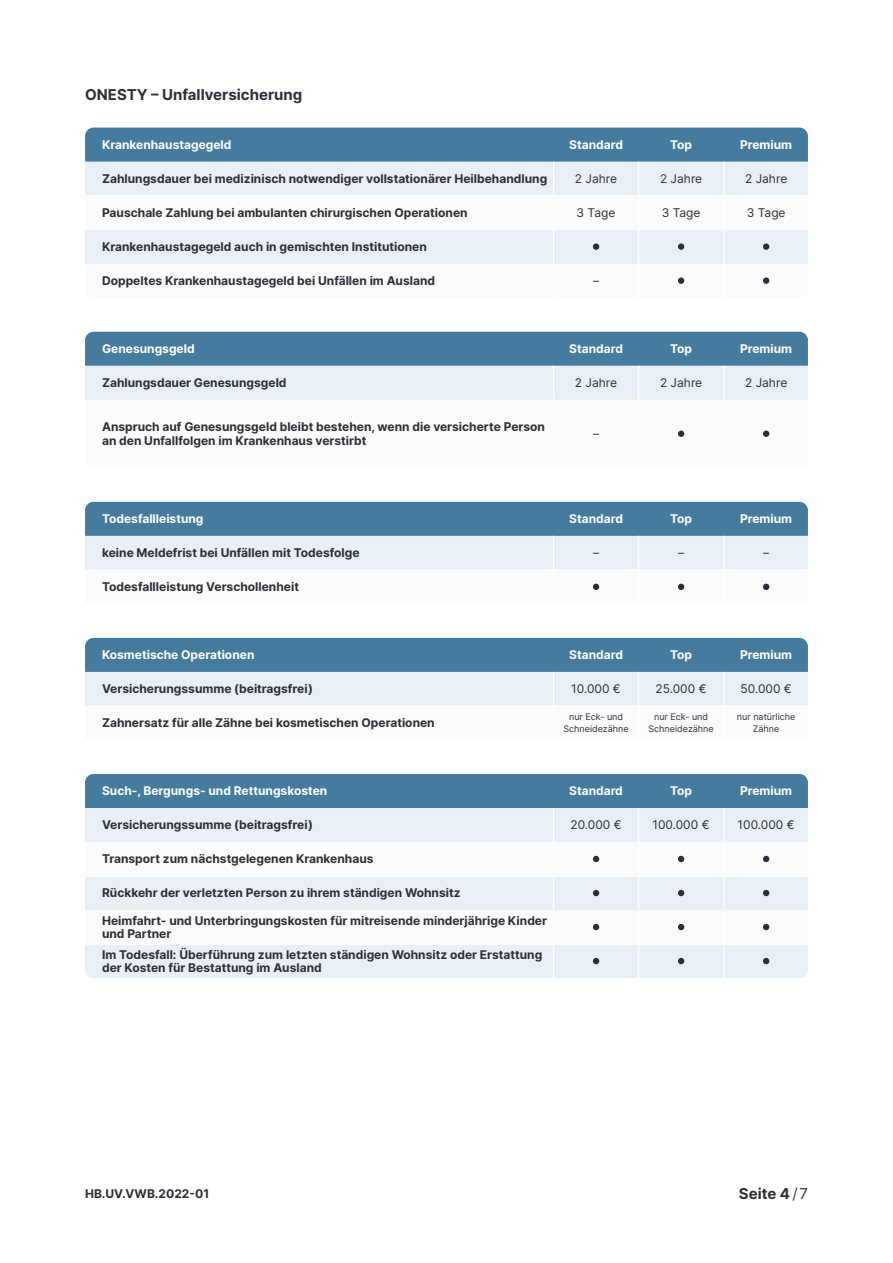
<style>
.page{position:relative;width:893px;height:1263px;background:#fff}
.page>*{position:absolute;margin:0;border:0;box-sizing:border-box;transform-origin:0 0}
.t1{font:700 15px "Inter";color:#2e2e3a}
.t2{font:700 12px/13.5px "Inter";color:#2e2e3a}
.t3{font:700 12px "Inter";color:#fff}
.t4{font:12px "Inter";color:#2e2e3a}
.t5{font:9px/12px "Inter";color:#2e2e3a;text-align:center}
.s1{font-weight:400}
</style>
<div class="page">
<div style="left:85px;top:808px;width:723px;height:34px;background:#e8f0f5"></div>
<div style="left:85px;top:162px;width:723px;height:34px;background:#e8f0f5"></div>
<div style="left:85px;top:536px;width:723px;height:34px;background:#e8f0f5"></div>
<div style="left:85px;top:876px;width:723px;height:34px;background:#e8f0f5"></div>
<div style="left:85px;top:672px;width:723px;height:34px;background:#e8f0f5"></div>
<div style="left:85px;top:366px;width:723px;height:34px;background:#e8f0f5"></div>
<div style="left:85px;top:230px;width:723px;height:34px;background:#e8f0f5"></div>
<div style="left:85px;top:196px;width:723px;height:34px;background:#f9fbfc"></div>
<div style="left:85px;top:570px;width:723px;height:34px;background:#f9fbfc"></div>
<div style="left:85px;top:842px;width:723px;height:34px;background:#f9fbfc"></div>
<div style="left:85px;top:706px;width:723px;height:34px;background:#f9fbfc"></div>
<div style="left:85px;top:128px;width:723px;height:34px;background:#457b9d"></div>
<div style="left:85px;top:502px;width:723px;height:34px;background:#457b9d"></div>
<div style="left:85px;top:638px;width:723px;height:34px;background:#457b9d"></div>
<div style="left:85px;top:910px;width:723px;height:34px;background:#f9fbfc"></div>
<div style="left:85px;top:332px;width:723px;height:34px;background:#457b9d"></div>
<hr style="left:723px;top:162px;width:1px;height:136px;background:#fff">
<div style="left:85px;top:774px;width:723px;height:34px;background:#457b9d"></div>
<hr style="left:723px;top:536px;width:1px;height:68px;background:#fff">
<hr style="left:723px;top:672px;width:1px;height:68px;background:#fff">
<hr style="left:723px;top:808px;width:1px;height:170px;background:#fff">
<hr style="left:723px;top:366px;width:1px;height:102px;background:#fff">
<hr style="left:638px;top:162px;width:1px;height:136px;background:#fff">
<hr style="left:638px;top:808px;width:1px;height:170px;background:#fff">
<hr style="left:638px;top:536px;width:1px;height:68px;background:#fff">
<hr style="left:638px;top:672px;width:1px;height:68px;background:#fff">
<hr style="left:553px;top:808px;width:1px;height:170px;background:#fff">
<hr style="left:638px;top:366px;width:1px;height:102px;background:#fff">
<hr style="left:553px;top:162px;width:1px;height:136px;background:#fff">
<hr style="left:553px;top:536px;width:1px;height:68px;background:#fff">
<hr style="left:553px;top:672px;width:1px;height:68px;background:#fff">
<hr style="left:553px;top:366px;width:1px;height:102px;background:#fff">
<svg style="left:678px;top:584px;width:6px;height:6px"></svg>
<svg style="left:593px;top:584px;width:6px;height:6px"></svg>
<svg style="left:763px;top:584px;width:6px;height:6px"></svg>
<div style="left:763px;top:277px;width:6px;height:7px;background:#2e2e3a;border-radius:50%"></div>
<div style="left:678px;top:277px;width:6px;height:7px;background:#2e2e3a;border-radius:50%"></div>
<svg style="left:763px;top:431px;width:6px;height:6px"></svg>
<svg style="left:678px;top:431px;width:6px;height:6px"></svg>
<div style="left:678px;top:243px;width:6px;height:7px;background:#2e2e3a;border-radius:50%"></div>
<div style="left:593px;top:243px;width:6px;height:7px;background:#2e2e3a;border-radius:50%"></div>
<div style="left:763px;top:243px;width:6px;height:7px;background:#2e2e3a;border-radius:50%"></div>
<svg style="left:678px;top:890px;width:6px;height:6px"></svg>
<svg style="left:593px;top:890px;width:6px;height:6px"></svg>
<svg style="left:763px;top:890px;width:6px;height:6px"></svg>
<svg style="left:678px;top:856px;width:6px;height:6px"></svg>
<svg style="left:593px;top:856px;width:6px;height:6px"></svg>
<svg style="left:763px;top:856px;width:6px;height:6px"></svg>
<svg style="left:678px;top:924px;width:6px;height:6px"></svg>
<svg style="left:593px;top:924px;width:6px;height:6px"></svg>
<svg style="left:763px;top:924px;width:6px;height:6px"></svg>
<div style="left:85px;top:945px;width:723px;height:33px;background:#e8f0f5"></div>
<p class="t1" style="left:85px;top:83px;width:219px">ONESTY – Unfallversicherung</p>
<p class="t3" style="left:102px;top:136px;width:131px">Krankenhaustagegeld</p>
<p class="t3" style="left:569px;top:136px;width:55px">Standard</p>
<p class="t3" style="left:670px;top:136px;width:24px">Top</p>
<p class="t3" style="left:740px;top:136px;width:54px">Premium</p>
<p class="t2" style="left:102px;top:171px;width:447px">Zahlungsdauer bei medizinisch notwendiger vollstationärer Heilbehandlung</p>
<p class="t2" style="left:102px;top:205px;width:367px">Pauschale Zahlung bei ambulanten chirurgischen Operationen</p>
<p class="t2" style="left:102px;top:239px;width:326px">Krankenhaustagegeld auch in gemischten Institutionen</p>
<p class="t4" style="left:575px;top:170px;width:44px">2 Jahre</p>
<p class="t4" style="left:660px;top:170px;width:44px">2 Jahre</p>
<p class="t4" style="left:745px;top:170px;width:44px">2 Jahre</p>
<p class="t4" style="left:577px;top:204px;width:40px">3 Tage</p>
<p class="t4" style="left:662px;top:204px;width:40px">3 Tage</p>
<p class="t4" style="left:747px;top:204px;width:40px">3 Tage</p>
<p class="t2" style="left:102px;top:273px;width:335px">Doppeltes Krankenhaustagegeld bei Unfällen im Ausland</p>
<p class="t4" style="left:593px;top:272px;width:7px">–</p>
<p class="t3" style="left:102px;top:340px;width:94px">Genesungsgeld</p>
<p class="t3" style="left:569px;top:340px;width:55px">Standard</p>
<p class="t3" style="left:670px;top:340px;width:24px">Top</p>
<p class="t3" style="left:740px;top:340px;width:54px">Premium</p>
<p class="t2" style="left:102px;top:375px;width:186px">Zahlungsdauer Genesungsgeld</p>
<p class="t4" style="left:575px;top:374px;width:44px">2 Jahre</p>
<p class="t4" style="left:660px;top:374px;width:44px">2 Jahre</p>
<p class="t4" style="left:745px;top:374px;width:44px">2 Jahre</p>
<p class="t2" style="left:102px;top:420px;width:444px">Anspruch auf Genesungsgeld bleibt bestehen, wenn die versicherte Person an den Unfallfolgen im Krankenhaus verstirbt</p>
<p class="t4" style="left:593px;top:425px;width:7px">–</p>
<p class="t3" style="left:102px;top:510px;width:103px">Todesfallleistung</p>
<p class="t3" style="left:569px;top:510px;width:55px">Standard</p>
<p class="t3" style="left:670px;top:510px;width:24px">Top</p>
<p class="t3" style="left:740px;top:510px;width:54px">Premium</p>
<p class="t2" style="left:102px;top:546px;width:259px">keine Meldefrist bei Unfällen mit Todesfolge</p>
<p class="t4" style="left:593px;top:544px;width:7px">–</p>
<p class="t4" style="left:678px;top:544px;width:7px">–</p>
<p class="t4" style="left:763px;top:544px;width:7px">–</p>
<p class="t2" style="left:102px;top:580px;width:198px">Todesfallleistung Verschollenheit</p>
<p class="t3" style="left:102px;top:646px;width:154px">Kosmetische Operationen</p>
<p class="t3" style="left:569px;top:646px;width:55px">Standard</p>
<p class="t3" style="left:670px;top:646px;width:24px">Top</p>
<p class="t3" style="left:740px;top:646px;width:54px">Premium</p>
<p class="t2" style="left:102px;top:682px;width:212px">Versicherungssumme (beitragsfrei)</p>
<p class="t4" style="left:571px;top:680px;width:51px">10.000 €</p>
<p class="t4" style="left:656px;top:680px;width:53px">25.000 €</p>
<p class="t4" style="left:740px;top:680px;width:53px">50.000 €</p>
<p class="t2" style="left:102px;top:716px;width:334px">Zahnersatz für alle Zähne bei kosmetischen Operationen</p>
<p class="t5" style="left:563px;top:710px;width:67px">nur Eck- und<br>Schneidezähne</p>
<p class="t5" style="left:648px;top:710px;width:67px">nur Eck- und<br>Schneidezähne</p>
<p class="t5" style="left:737px;top:710px;width:60px">nur natürliche<br>Zähne</p>
<p class="t3" style="left:102px;top:782px;width:227px">Such-, Bergungs- und Rettungskosten</p>
<p class="t3" style="left:569px;top:782px;width:55px">Standard</p>
<p class="t3" style="left:670px;top:782px;width:24px">Top</p>
<p class="t3" style="left:740px;top:782px;width:54px">Premium</p>
<p class="t4" style="left:570px;top:816px;width:53px">20.000 €</p>
<p class="t4" style="left:652px;top:816px;width:59px">100.000 €</p>
<p class="t4" style="left:738px;top:816px;width:59px">100.000 €</p>
<p class="t2" style="left:102px;top:818px;width:212px">Versicherungssumme (beitragsfrei)</p>
<p class="t2" style="left:102px;top:852px;width:273px">Transport zum nächstgelegenen Krankenhaus</p>
<p class="t2" style="left:102px;top:886px;width:360px">Rückkehr der verletzten Person zu ihrem ständigen Wohnsitz</p>
<p class="t2" style="left:102px;top:913px;width:446px">Heimfahrt- und Unterbringungskosten für mitreisende minderjährige Kinder und Partner</p>
<p class="t2" style="left:102px;top:947px;width:442px">Im Todesfall: Überführung zum letzten ständigen Wohnsitz oder Erstattung der Kosten für Bestattung im Ausland</p>
<p class="t2" style="left:85px;top:1186px;width:126px">HB.UV.VWB.2022-01</p>
<p class="t1" style="left:739px;top:1182px;width:71px">Seite 4 <span class="s1">/7</span></p>
</div>
